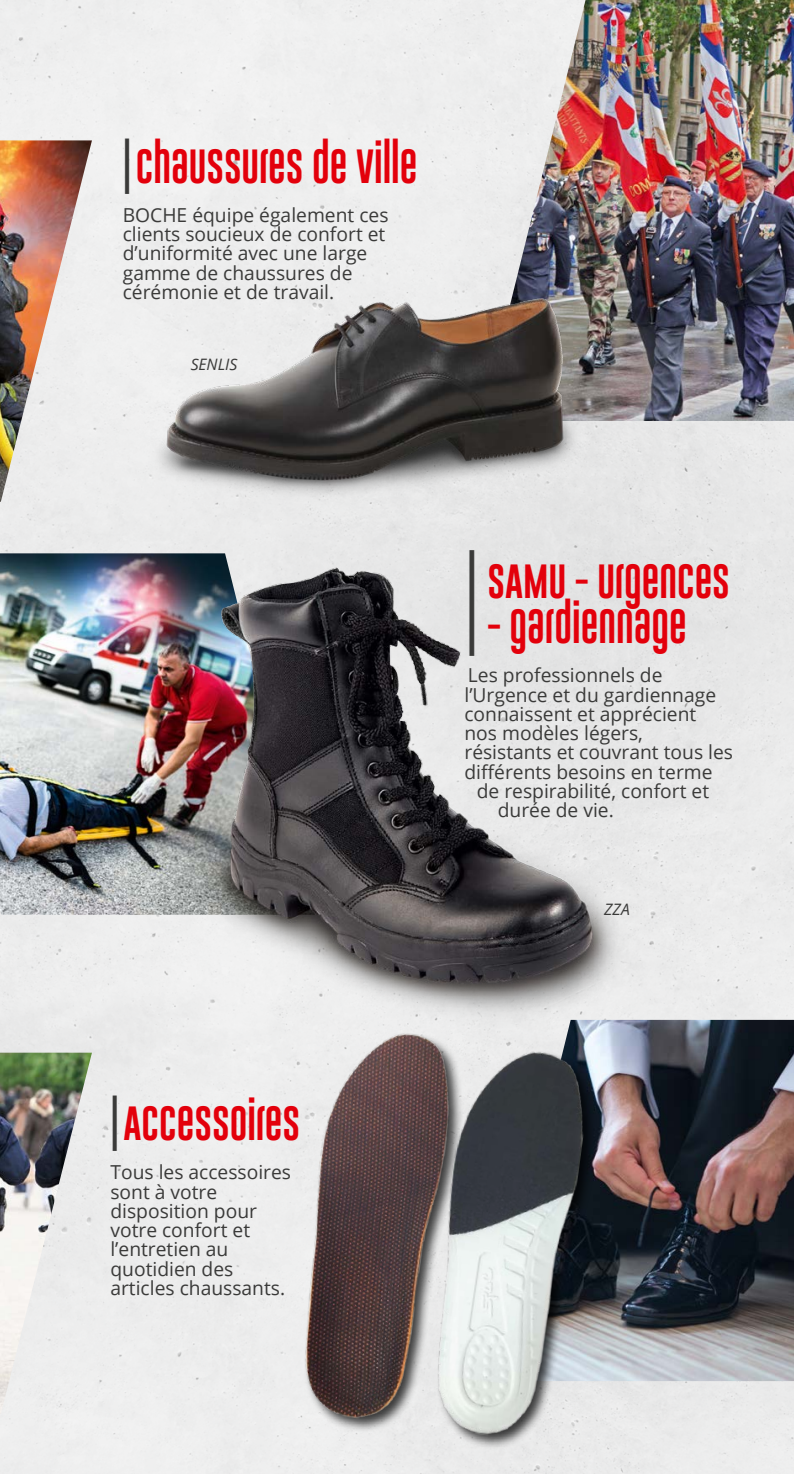
<style>
.page{position:relative;width:794px;height:1474px;background:#fff}
.page>*{position:absolute;margin:0;border:0;box-sizing:border-box;transform-origin:0 0}
.t1{font:66.85px "Gobold Uplow";color:#3a3a39;scale:.62 1}
.t2{font:35px "Gobold Uplow";color:#e3000b}
.t3{font:19.25px/19.2px "Open Sans";color:#3a3a39}
.t4{font:italic 15.75px "Open Sans";color:#3a3a39}
.s1{color:#3a3a39}
</style>
<div class="page">
<div style="left:0;top:0;width:794px;height:1473px;background:#ededed"></div>
<img style="left:0;top:1052px;width:92px;height:361px">
<img style="left:481px;top:0;width:313px;height:421px">
<img style="left:593px;top:1019px;width:201px;height:361px">
<img style="left:0;top:553px;width:315px;height:361px">
<img style="left:0;top:140px;width:92px;height:362px">
<img style="left:149px;top:298px;width:433px;height:204px">
<img style="left:191px;top:567px;width:439px;height:460px">
<div style="left:303px;top:1032px;width:295px;height:417px;background:#000;opacity:.75"></div>
<img style="left:287px;top:1024px;width:306px;height:418px">
<h2 class="t2" style="left:123px;top:138px;width:296px"><span class="s1">|</span>CHAUSSURES DE VILLE</h2>
<p class="t3" style="left:123px;top:205px;width:267px">BOCHE équipe également ces clients soucieux de confort et d’uniformité avec une large gamme de chaussures de cérémonie et de travail.</p>
<p class="t4" style="left:191px;top:353px;width:48px">SENLIS</p>
<h1 class="t1" style="left:467px;top:549px;width:18px">|</h1>
<h2 class="t2" style="left:487px;top:553px;width:244px">SAMU - URGENCES</h2>
<h2 class="t2" style="left:487px;top:599px;width:201px">- GARDIENNAGE</h2>
<p class="t3" style="left:464px;top:665px;width:270px">Les professionnels de l’Urgence et du gardiennage connaissent et apprécient nos modèles légers, résistants et couvrant tous les différents besoins en terme</p>
<p class="t3" style="left:498px;top:780px;width:213px;text-indent:-21px">de respirabilité, confort et durée de vie.</p>
<p class="t4" style="left:604px;top:898px;width:27px">ZZA</p>
<h2 class="t2" style="left:110px;top:1095px;width:191px"><span class="s1">|</span>ACCESSOIRES</h2>
<p class="t3" style="left:110px;top:1162px;width:182px">Tous les accessoires sont à votre disposition pour votre confort et l’entretien au quotidien des articles chaussants.</p>
</div>
